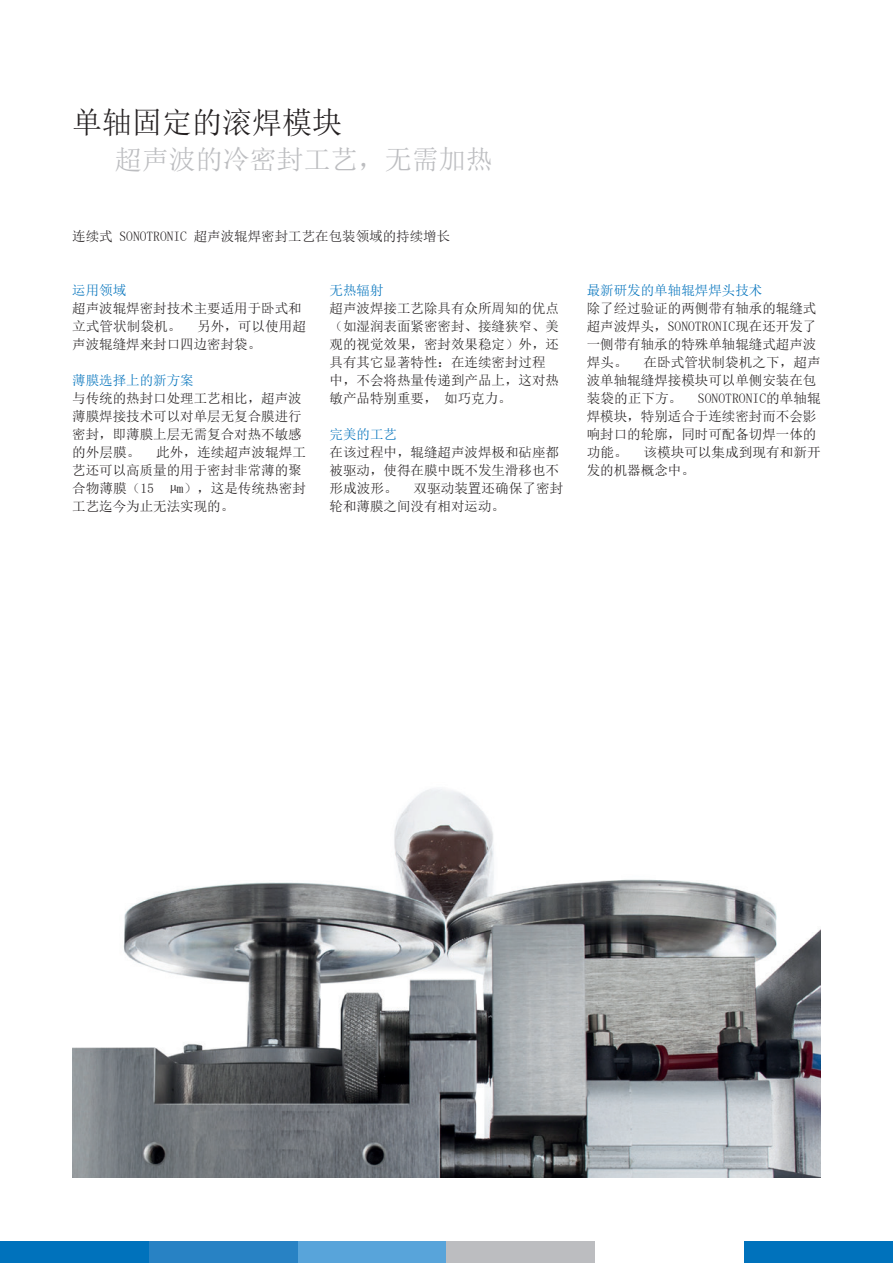
<style>
.page{position:relative;width:893px;height:1263px;background:#fff}
.page>*{position:absolute;margin:0;border:0;box-sizing:border-box;transform-origin:0 0}
.t1{font:30px "Sim Sun";color:#231f20}
.t2{font:27px "Sim Sun";color:#bcbdc0}
.t3{font:13.5px/18px "Sim Sun";color:#231f20}
.t4{font:13.5px "Sim Sun";color:#0072bc}
</style>
<div class="page">
<img style="left:72px;top:789px;width:749px;height:389px">
<div style="left:0;top:1242px;width:149px;height:21px;background:#0072bc"></div>
<div style="left:149px;top:1242px;width:149px;height:21px;background:#2882c4"></div>
<div style="left:298px;top:1242px;width:148px;height:21px;background:#58a4da"></div>
<div style="left:446px;top:1242px;width:149px;height:21px;background:#bcbdc0"></div>
<div style="left:744px;top:1242px;width:149px;height:21px;background:#0072bc"></div>
<h1 class="t1" style="left:72px;top:107px;width:271px">单轴固定的滚焊模块</h1>
<h2 class="t2" style="left:115px;top:145px;width:379px">超声波的冷密封工艺，无需加热</h2>
<p class="t3" style="left:72px;top:227px;width:379px">连续式 SONOTRONIC 超声波辊焊密封工艺在包装领域的持续增长</p>
<p class="t4" style="left:72px;top:283px;width:55px">运用领域</p>
<p class="t3" style="left:72px;top:299px;width:235px">超声波辊焊密封技术主要适用于卧式和立式管状制袋机。 另外，可以使用超声波辊缝焊来封口四边密封袋。</p>
<p class="t4" style="left:72px;top:373px;width:123px">薄膜选择上的新方案</p>
<p class="t3" style="left:72px;top:389px;width:235px">与传统的热封口处理工艺相比，超声波薄膜焊接技术可以对单层无复合膜进行密封，即薄膜上层无需复合对热不敏感的外层膜。 此外，连续超声波辊焊工艺还可以高质量的用于密封非常薄的聚合物薄膜（15 µm），这是传统热密封工艺迄今为止无法实现的。</p>
<p class="t4" style="left:330px;top:283px;width:55px">无热辐射</p>
<p class="t3" style="left:330px;top:299px;width:231px">超声波焊接工艺除具有众所周知的优点（如湿润表面紧密密封、接缝狭窄、美观的视觉效果，密封效果稳定）外，还具有其它显著特性：在连续密封过程中，不会将热量传递到产品上，这对热敏产品特别重要， 如巧克力。</p>
<p class="t4" style="left:330px;top:427px;width:69px">完美的工艺</p>
<p class="t3" style="left:330px;top:443px;width:235px">在该过程中，辊缝超声波焊极和砧座都被驱动，使得在膜中既不发生滑移也不形成波形。 双驱动装置还确保了密封轮和薄膜之间没有相对运动。</p>
<p class="t4" style="left:587px;top:283px;width:177px">最新研发的单轴辊焊焊头技术</p>
<p class="t3" style="left:587px;top:299px;width:235px">除了经过验证的两侧带有轴承的辊缝式超声波焊头，SONOTRONIC现在还开发了一侧带有轴承的特殊单轴辊缝式超声波焊头。 在卧式管状制袋机之下，超声波单轴辊缝焊接模块可以单侧安装在包装袋的正下方。 SONOTRONIC的单轴辊焊模块，特别适合于连续密封而不会影响封口的轮廓，同时可配备切焊一体的功能。 该模块可以集成到现有和新开发的机器概念中。</p>
</div>
